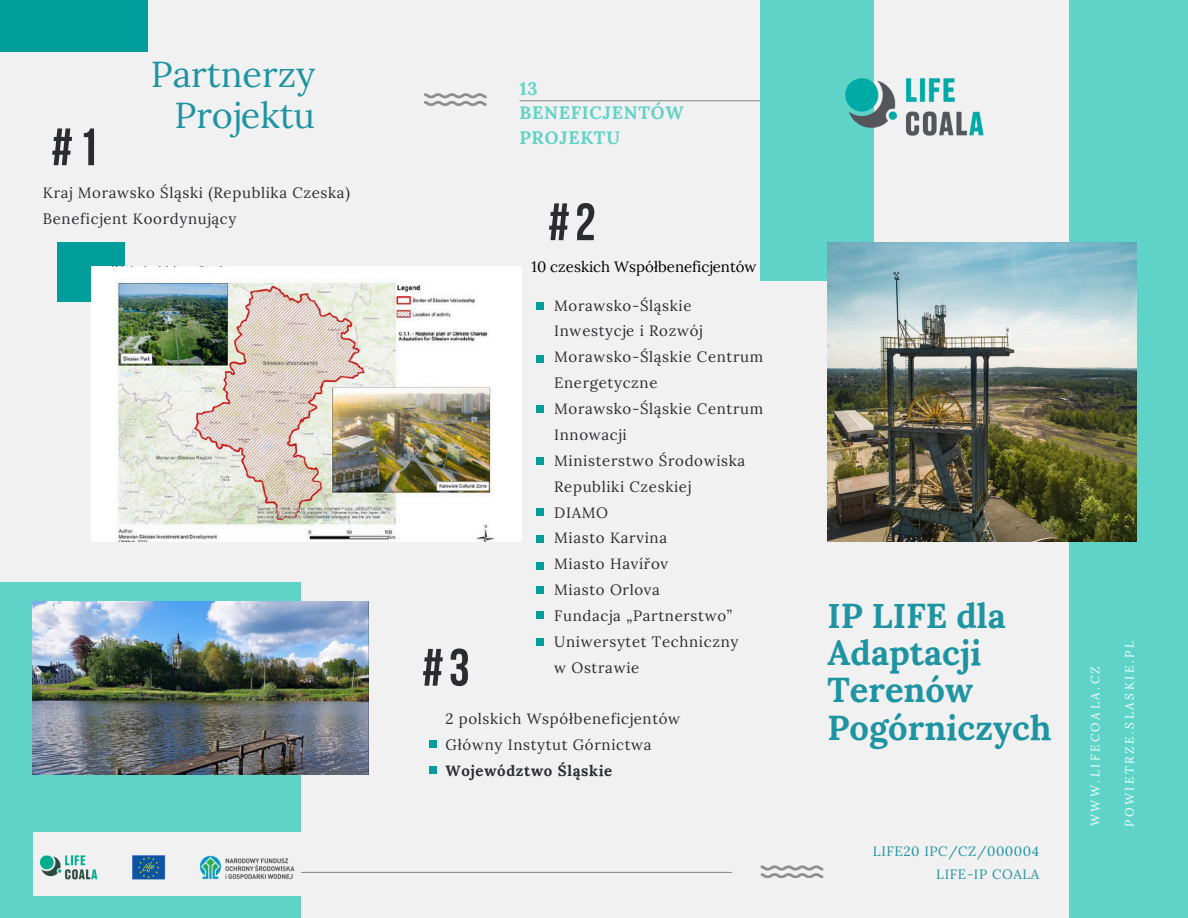
<style>
.page{position:relative;width:1188px;height:918px;background:#f1f1f1}
.page>*{position:absolute;margin:0;border:0;box-sizing:border-box;transform-origin:0 0}
.t1{font:700 52.5px "Bebas Neue";color:#2b2c2f}
.t2{font:36px/40.5px "Lora";color:#1e94a2;text-align:right}
.t3{font:700 34.5px/37.2px "Lora";color:#1e94a2}
.t4{font:700 18px/24.8px "Lora";letter-spacing:.045em;color:#5fd3c8}
.t5{font:15px/25.8px "Lora";letter-spacing:.045em;color:#2b2c2f}
.t6{font:15px "Lora";color:#000}
.t7{font:13.5px/23.7px "Lora";letter-spacing:.045em;color:#1e94a2;text-align:right}
.t8{font:italic 12px "Lora";letter-spacing:.215em;color:#fff}
.s1{font-weight:700}
</style>
<div class="page">
<div style="left:1069px;top:0;width:119px;height:918px;background:#5fd3c8"></div>
<div style="left:761px;top:0;width:113px;height:280px;background:#5fd3c8"></div>
<img style="left:828px;top:242px;width:309px;height:300px">
<hr style="left:520px;top:100px;width:240px;height:1px;background:#2b2c2f">
<hr style="left:291px;top:872px;width:441px;height:1px;background:#2b2c2f">
<div style="left:0;top:0;width:148px;height:51px;background:#009d9a"></div>
<div style="left:0;top:582px;width:300px;height:336px;background:#5fd3c8"></div>
<img style="left:33px;top:601px;width:335px;height:174px">
<svg style="left:761px;top:865px;width:62px;height:13px"></svg>
<svg style="left:424px;top:93px;width:63px;height:13px"></svg>
<div style="left:536px;top:302px;width:8px;height:8px;background:#009d9a"></div>
<div style="left:536px;top:355px;width:8px;height:8px;background:#009d9a"></div>
<div style="left:536px;top:405px;width:8px;height:8px;background:#009d9a"></div>
<div style="left:536px;top:457px;width:8px;height:8px;background:#009d9a"></div>
<div style="left:33px;top:832px;width:268px;height:63px;background:#f1f1f1"></div>
<div style="left:57px;top:242px;width:68px;height:60px;background:#009d9a"></div>
<img style="left:92px;top:267px;width:430px;height:274px">
<img style="left:845px;top:78px;width:139px;height:58px">
<div style="left:536px;top:508px;width:8px;height:8px;background:#009d9a"></div>
<div style="left:536px;top:535px;width:8px;height:8px;background:#009d9a"></div>
<div style="left:536px;top:562px;width:8px;height:8px;background:#009d9a"></div>
<div style="left:536px;top:586px;width:8px;height:8px;background:#009d9a"></div>
<div style="left:536px;top:611px;width:8px;height:8px;background:#009d9a"></div>
<div style="left:536px;top:638px;width:8px;height:8px;background:#009d9a"></div>
<div style="left:429px;top:740px;width:8px;height:8px;background:#009d9a"></div>
<div style="left:429px;top:767px;width:8px;height:7px;background:#009d9a"></div>
<div style="left:100px;top:267px;width:411px;height:9px;background:#fff"></div>
<img style="left:39px;top:855px;width:265px;height:25px">
<p class="t2" style="left:151px;top:54px;width:166px">Partnerzy<br>Projektu</p>
<h1 class="t1" style="left:51px;top:126px;width:49px">#1</h1>
<h6 class="t5" style="left:43px;top:180px;width:309px">Kraj Morawsko Śląski (Republika Czeska)<br>Beneficjent Koordynujący</h6>
<h2 class="t4" style="left:519px;top:76px;width:166px">13<br>BENEFICJENTÓW<br>PROJEKTU</h2>
<h6 class="t1" style="left:548px;top:201px;width:49px">#2</h6>
<h1 class="t1" style="left:422px;top:646px;width:49px">#3</h1>
<p class="t6" style="left:532px;top:257px;width:226px">10 czeskich Współbeneficjentów</p>
<h6 class="t5" style="left:554px;top:292px;width:211px">Morawsko-Śląskie<br>Inwestycje i Rozwój<br>Morawsko-Śląskie Centrum<br>Energetyczne<br>Morawsko-Śląskie Centrum<br>Innowacji<br>Ministerstwo Środowiska<br>Republiki Czeskiej<br>DIAMO<br>Miasto Karvina<br>Miasto Havířov<br>Miasto Orlova<br>Fundacja „Partnerstwo”<br>Uniwersytet Techniczny<br>w Ostrawie</h6>
<h3 class="t5" style="left:446px;top:706px;width:236px">2 polskich Współbeneficjentów<br>Główny Instytut Górnictwa<br><span class="s1">Województwo Śląskie</span></h3>
<p class="t3" style="left:828px;top:597px;width:225px">IP LIFE dla<br>Adaptacji<br>Terenów<br>Pogórniczych</p>
<h6 class="t7" style="left:873px;top:839px;width:168px">LIFE20 IPC/CZ/000004<br>LIFE-IP COALA</h6>
<h1 class="t8" style="left:1087px;top:826px;width:161px;rotate:-90deg">WWW.LIFECOALA.CZ</h1>
<h4 class="t8" style="left:1121px;top:827px;width:187px;rotate:-90deg">POWIETRZE.SLASKIE.PL</h4>
</div>
